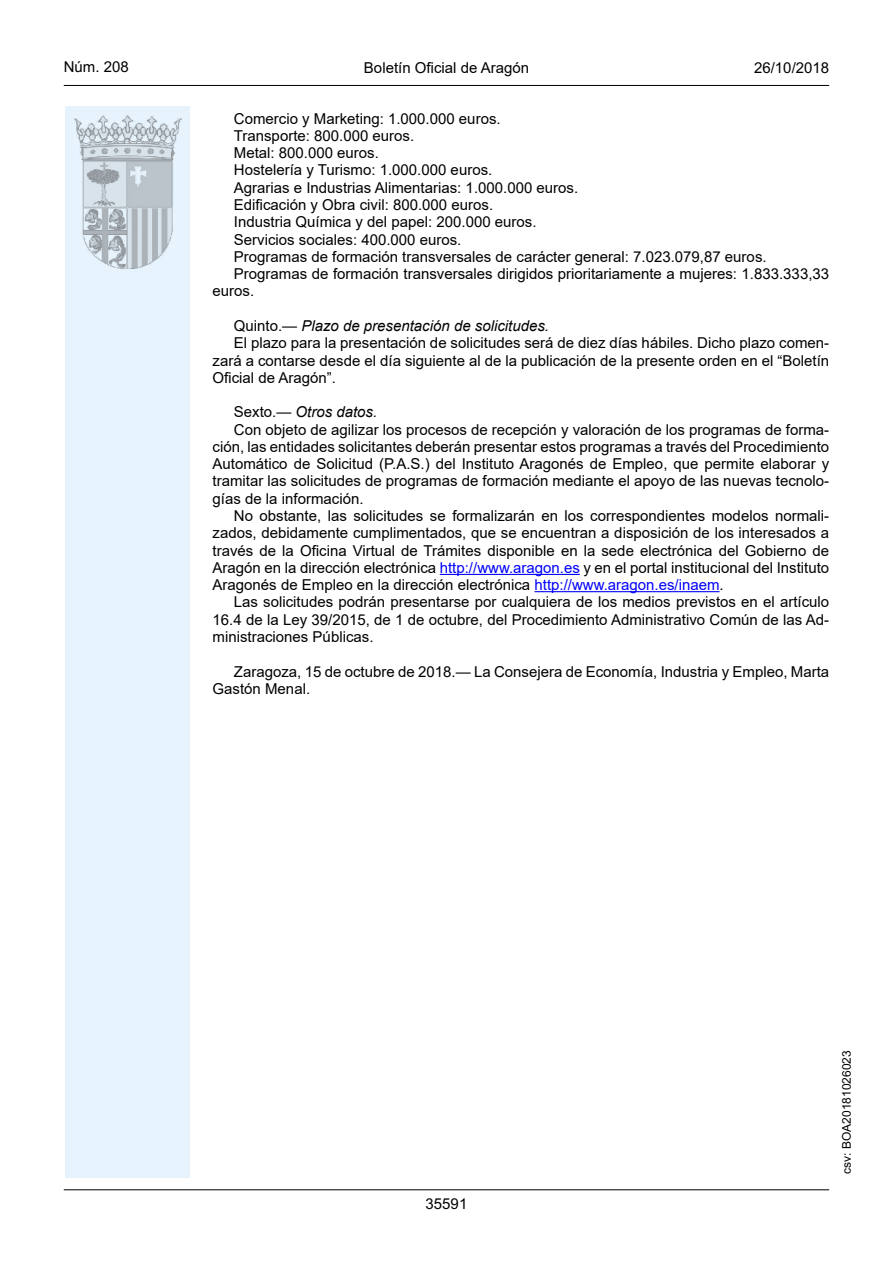
<style>
.page{position:relative;width:893px;height:1263px;background:#fff}
.page>*{position:absolute;margin:0;border:0;box-sizing:border-box;transform-origin:0 0}
.inicio_de_parrafo{font:15px/17.2px "Arial";color:#000;text-align:justify}
.inicio_de_parrafo-2{font:italic 15px "Arial";color:#000}
.estilo_head-c{font:15px "Arial";color:#000}
.estilo_head-d{font:15px "Arial MT2";color:#000}
.estilo_head-i{font:15px "Arial MT2";color:#000}
.numero_pagina{font:15px "Arial MT2";color:#000}
.estilo_head-i-2{font:12px "Arial MT2";color:#000}
.s1{font-style:normal}
.s2{color:#0100fa}
.s3{font-family:"Arial MT2"}
</style>
<div class="page">
<div style="left:65px;top:106px;width:125px;height:1072px;background:#e6f3fd"></div>
<img style="left:75px;top:115px;width:106px;height:153px">
<hr style="left:64px;top:85px;width:765px;height:1px;background:#000">
<hr style="left:64px;top:1189px;width:765px;height:1px;background:#000">
<hr style="left:440px;top:574px;width:140px;height:1px;background:#0100fa">
<hr style="left:534px;top:591px;width:186px;height:1px;background:#0100fa">
<p class="estilo_head-i" style="left:64px;top:57px;width:67px">Núm. 208</p>
<p class="estilo_head-c" style="left:364px;top:57px;width:167px">Boletín Oficial de Aragón</p>
<p class="estilo_head-d" style="left:754px;top:57px;width:77px">26/10/2018</p>
<p class="inicio_de_parrafo" style="left:234px;top:110px;width:268px">Comercio y Marketing: 1.000.000 euros.</p>
<p class="inicio_de_parrafo" style="left:234px;top:127px;width:182px">Transporte: 800.000 euros.</p>
<p class="inicio_de_parrafo" style="left:234px;top:144px;width:147px">Metal: 800.000 euros.</p>
<p class="inicio_de_parrafo" style="left:234px;top:161px;width:260px">Hostelería y Turismo: 1.000.000 euros.</p>
<p class="inicio_de_parrafo" style="left:234px;top:179px;width:346px">Agrarias e Industrias Alimentarias: 1.000.000 euros.</p>
<p class="inicio_de_parrafo" style="left:234px;top:196px;width:261px">Edificación y Obra civil: 800.000 euros.</p>
<p class="inicio_de_parrafo" style="left:234px;top:213px;width:304px">Industria Química y del papel: 200.000 euros.</p>
<p class="inicio_de_parrafo" style="left:234px;top:231px;width:229px">Servicios sociales: 400.000 euros.</p>
<p class="inicio_de_parrafo" style="left:234px;top:248px;width:534px">Programas de formación transversales de carácter general: 7.023.079,87 euros.</p>
<p class="inicio_de_parrafo" style="left:213px;top:265px;width:618px;text-indent:21px">Programas de formación transversales dirigidos prioritariamente a mujeres: 1.833.333,33 euros.</p>
<p class="inicio_de_parrafo-2" style="left:234px;top:316px;width:317px"><span class="s1">Quinto.—</span> Plazo de presentación de solicitudes.</p>
<p class="inicio_de_parrafo" style="left:213px;top:334px;width:618px;text-indent:21px">El plazo para la presentación de solicitudes será de diez días hábiles. Dicho plazo comen&shy;zará a contarse desde el día siguiente al de la publicación de la presente orden en el “Boletín Oficial de Aragón”.</p>
<p class="inicio_de_parrafo-2" style="left:234px;top:402px;width:145px"><span class="s1">Sexto.—</span> Otros datos.</p>
<p class="inicio_de_parrafo" style="left:213px;top:421px;width:618px;text-indent:21px">Con objeto de agilizar los procesos de recepción y valoración de los programas de forma&shy;ción, las entidades solicitantes deberán presentar estos programas a través del Procedimiento Automático de Solicitud (P.A.S.) del Instituto Aragonés de Empleo, que permite elaborar y tramitar las solicitudes de programas de formación mediante el apoyo de las nuevas tecnolo&shy;gías de la información.</p>
<p class="inicio_de_parrafo" style="left:213px;top:507px;width:618px;text-indent:21px">No obstante, las solicitudes se formalizarán en los correspondientes modelos normali&shy;zados, debidamente cumplimentados, que se encuentran a disposición de los interesados a través de la Oficina Virtual de Trámites disponible en la sede electrónica del Gobierno de Aragón en la dirección electrónica <span class="s2">http://www.aragon.es</span> y en el portal institucional del Instituto Aragonés de Empleo en la dirección electrónica <span class="s2">http://www.aragon.es/inaem</span><span class="s3">.</span></p>
<p class="inicio_de_parrafo" style="left:213px;top:593px;width:618px;text-indent:21px">Las solicitudes podrán presentarse por cualquiera de los medios previstos en el artículo 16.4 de la Ley 39/2015, de 1 de octubre, del Procedimiento Administrativo Común de las Ad&shy;ministraciones Públicas.</p>
<p class="inicio_de_parrafo" style="left:213px;top:663px;width:618px;text-indent:21px">Zaragoza, 15 de octubre de 2018.— La Consejera de Economía, Industria y Empleo, Marta<br>Gastón Menal.</p>
<p class="numero_pagina" style="left:426px;top:1193px;width:43px">35591</p>
<p class="estilo_head-i-2" style="left:838px;top:1174px;width:125px;rotate:-90deg">csv: BOA20181026023</p>
</div>
